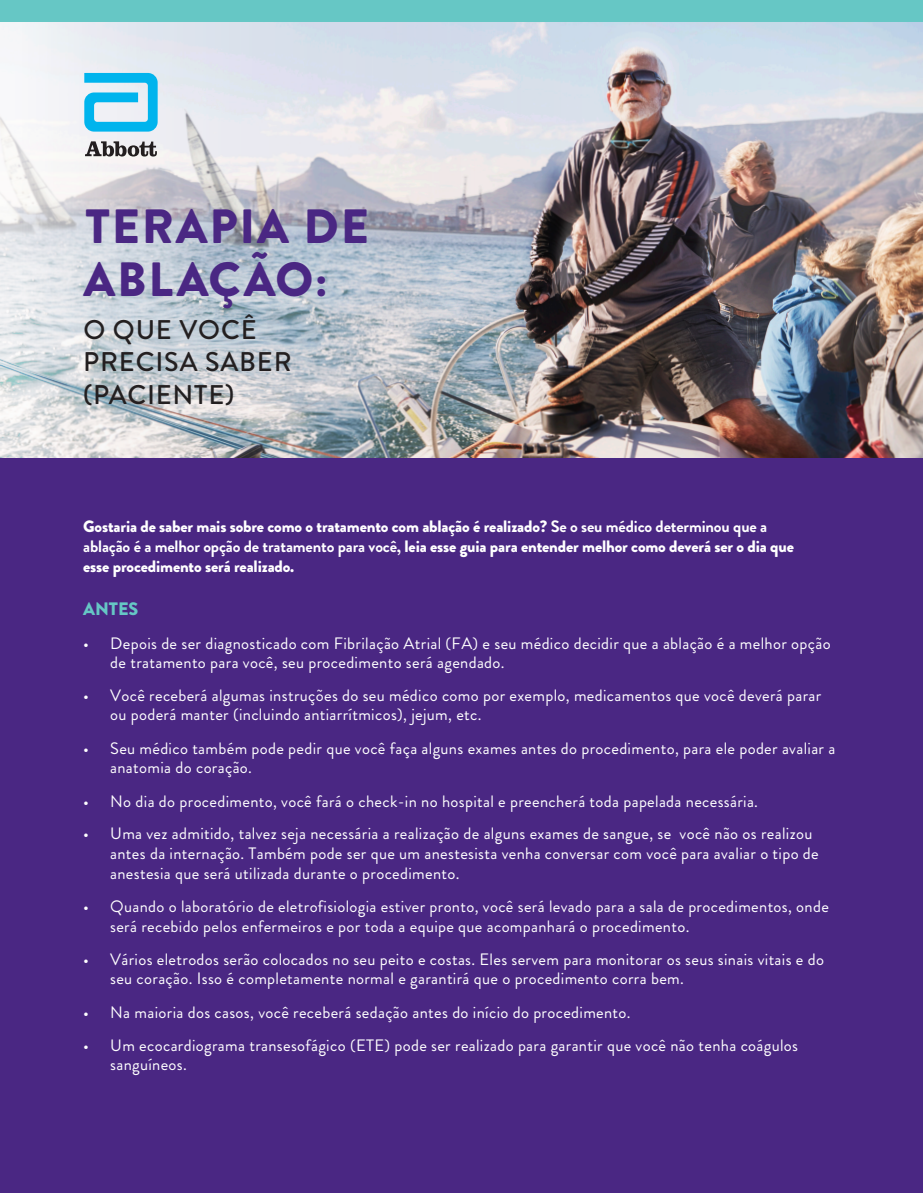
<style>
.page{position:relative;width:923px;height:1193px;background:#fff}
.page>*{position:absolute;margin:0;border:0;box-sizing:border-box;transform-origin:0 0}
.t1{font:900 48px/52.5px "Brandon Grotesque";letter-spacing:.04em;color:#4a2783}
.t2{font:500 27px/32.4px "Brandon Grotesque";letter-spacing:.03em;color:#231f20}
.t3{font:900 18px "Brandon Grotesque";letter-spacing:-.005em;color:#66c7c5}
.t4{font:16.5px/19.2px "Brandon Grotesque";letter-spacing:.02em;color:#fff}
.t5{font:900 16.5px/20.1px "Brandon Grotesque";letter-spacing:-.01em;color:#fff}
.s1{font-weight:700}
</style>
<div class="page">
<img style="left:838px;top:22px;width:84px;height:436px">
<img style="left:0;top:22px;width:838px;height:436px">
<div style="left:0;top:458px;width:922px;height:734px;background:#4a2783"></div>
<svg style="left:84px;top:73px;width:74px;height:59px"></svg>
<svg style="left:85px;top:141px;width:72px;height:15px"></svg>
<div style="left:0;top:0;width:922px;height:22px;background:#66c7c5"></div>
<p class="t1" style="left:83px;top:201px;width:287px">TERAPIA DE<br>ABLAÇÃO:</p>
<p class="t2" style="left:83px;top:314px;width:210px">O QUE VOCÊ<br>PRECISA SABER (PACIENTE)</p>
<p class="t5" style="left:83px;top:516px;width:712px">Gostaria de saber mais sobre como o tratamento com ablação é realizado? <span class="s1">Se o seu médico determinou que a ablação é a melhor opção de tratamento para você,</span> leia esse guia para entender melhor como deverá ser o dia que esse procedimento será realizado.</p>
<p class="t3" style="left:83px;top:596px;width:56px">ANTES</p>
<p class="t4" style="left:110px;top:633px;width:721px;text-indent:-27px">• Depois de ser diagnosticado com Fibrilação Atrial (FA) e seu médico decidir que a ablação é a melhor opção de tratamento para você, seu procedimento será agendado.</p>
<p class="t4" style="left:110px;top:686px;width:712px;text-indent:-27px">• Você receberá algumas instruções do seu médico como por exemplo, medicamentos que você deverá parar ou poderá manter (incluindo antiarrítmicos), jejum, etc.</p>
<p class="t4" style="left:110px;top:739px;width:726px;line-height:18.8px;text-indent:-27px">• Seu médico também pode pedir que você faça alguns exames antes do procedimento, para ele poder avaliar a anatomia do coração.</p>
<p class="t4" style="left:83px;top:791px;width:676px">• No dia do procedimento, você fará o check-in no hospital e preencherá toda papelada necessária.</p>
<p class="t4" style="left:110px;top:823px;width:710px;line-height:19.8px;text-indent:-27px">• Uma vez admitido, talvez seja necessária a realização de alguns exames de sangue, se você não os realizou antes da internação. Também pode ser que um anestesista venha conversar com você para avaliar o tipo de anestesia que será utilizada durante o procedimento.</p>
<p class="t4" style="left:110px;top:897px;width:720px;text-indent:-27px">• Quando o laboratório de eletrofisiologia estiver pronto, você será levado para a sala de procedimentos, onde será recebido pelos enfermeiros e por toda a equipe que acompanhará o procedimento.</p>
<p class="t4" style="left:110px;top:949px;width:715px;text-indent:-27px">• Vários eletrodos serão colocados no seu peito e costas. Eles servem para monitorar os seus sinais vitais e do seu coração. Isso é completamente normal e garantirá que o procedimento corra bem.</p>
<p class="t4" style="left:83px;top:1002px;width:549px">• Na maioria dos casos, você receberá sedação antes do início do procedimento.</p>
<p class="t4" style="left:110px;top:1035px;width:689px;text-indent:-27px">• Um ecocardiograma transesofágico (ETE) pode ser realizado para garantir que você não tenha coágulos sanguíneos.</p>
</div>
